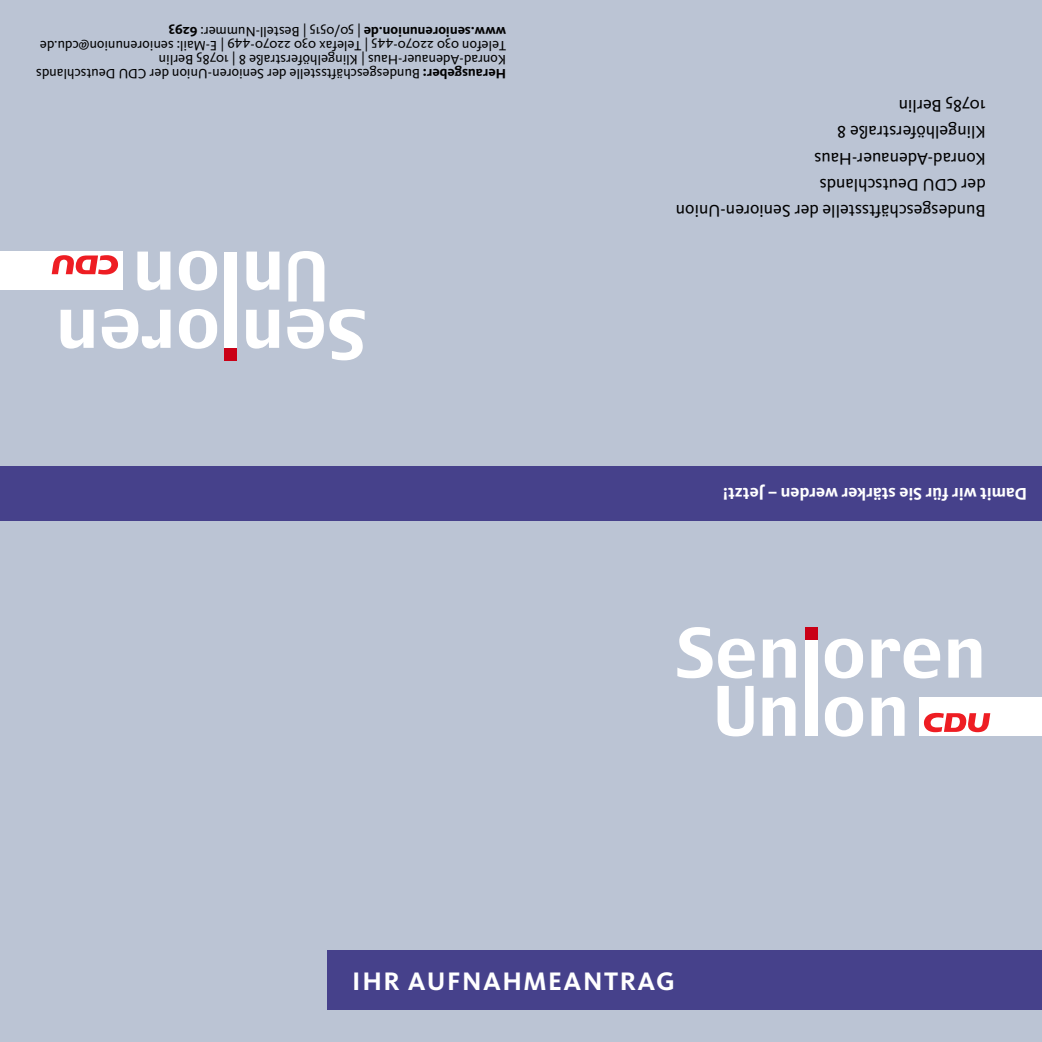
<style>
.page{position:relative;width:1042px;height:1042px;background:#bbc4d4}
.page>*{position:absolute;margin:0;border:0;box-sizing:border-box;transform-origin:0 0}
.t1{font:700 26.25px "CDU Kievit";letter-spacing:.06em;color:#fff}
.t2{font:17.5px/26.2px "CDU Kievit";color:#000}
.t3{font:700 17.5px "CDU Kievit";color:#fff}
.t4{font:14px/14px "CDU Kievit";color:#000}
.s1{font-weight:700}
</style>
<div class="page">
<div style="left:0;top:466px;width:1042px;height:55px;background:#46418b"></div>
<div style="left:327px;top:950px;width:715px;height:60px;background:#46418b"></div>
<div style="left:805px;top:635px;width:13px;height:101px;background:#fff"></div>
<svg style="left:677px;top:627px;width:304px;height:51px"></svg>
<svg style="left:717px;top:686px;width:187px;height:50px"></svg>
<div style="left:920px;top:697px;width:116px;height:39px;background:#fff"></div>
<svg style="left:923px;top:713px;width:67px;height:19px"></svg>
<div style="left:1032px;top:697px;width:10px;height:39px;background:#fff"></div>
<div style="left:224px;top:252px;width:13px;height:100px;background:#fff"></div>
<div style="left:224px;top:348px;width:13px;height:13px;background:#ca0016"></div>
<svg style="left:61px;top:309px;width:304px;height:51px"></svg>
<svg style="left:137px;top:251px;width:187px;height:50px"></svg>
<div style="left:6px;top:251px;width:116px;height:39px;background:#fff"></div>
<svg style="left:52px;top:255px;width:67px;height:19px"></svg>
<div style="left:0;top:251px;width:10px;height:39px;background:#fff"></div>
<p class="t4" style="left:506px;top:79px;width:471px;rotate:-180deg"><span class="s1">H</span> e l l e t s s t f ähc segsednuB<span class="s1">: rebegsuare</span> U- ne r o i neSr ed no i n Cr ed D U D sdna l hc s t ue A- da r noK H- r euaned sua eßa r t s r e f öh l egn i l K| 8 58701 | n i l r eB<br>nof e l eT 030 544- 07022 xa f e l eT| 030 944- 07022 M- E| @no i nune r o i nes : l i a ed . udc <span class="s1">w w w ed . no i nunero i nes .</span> 5 1 50/05| N- l l et seB| mu m <span class="s1">3926</span>: r e</p>
<p class="t2" style="left:985px;top:222px;width:311px;rotate:-180deg">e l l etsst fähcsegsednuB U-neroi neSred noi n<br>Cr ed D U D sdna l hcs tue<br>A- da r noK H- r euaned sua<br>eßartsreföhlegni lK 8<br>58701 ni l reB</p>
<p class="t3" style="left:1027px;top:499px;width:306px;rotate:-180deg">D ma wt i ei Srüfr i wrekräts nedre – ! tzteJ</p>
<h1 class="t1" style="left:352px;top:972px;width:324px">IHR AUFNAHMEANTRAG</h1>
</div>
